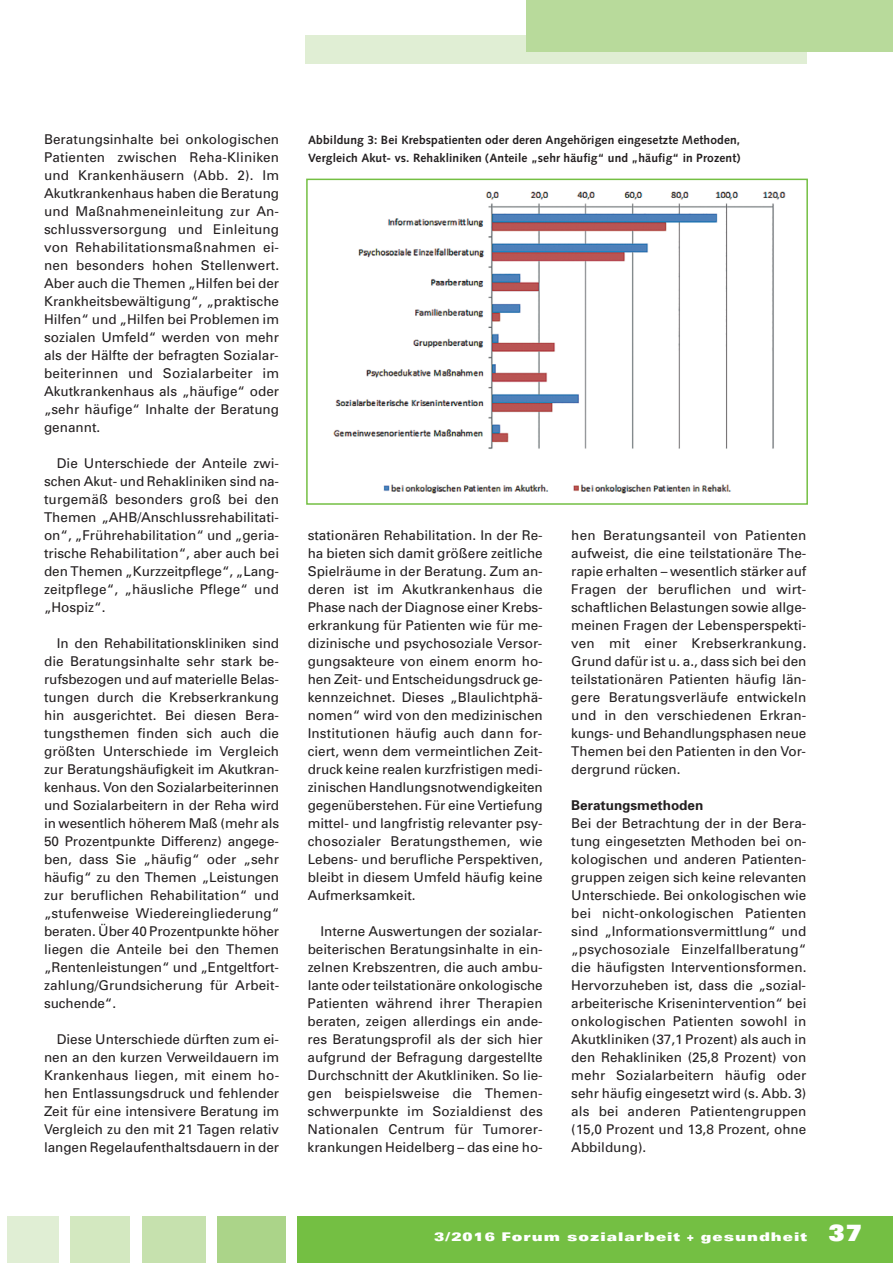
<style>
.page{position:relative;width:893px;height:1263px;background:#fff}
.page>*{position:absolute;margin:0;border:0;box-sizing:border-box;transform-origin:0 0}
.t1{font:13.5px/18px "Univers";color:#231f20;text-align:justify}
.t2{font:700 13.5px "Univers";color:#231f20}
.t3{font:700 12px/18px "Syntax";letter-spacing:.01em;color:#231f20}
.t4{font:900 expanded 12px "Univers";letter-spacing:.085em;color:#fff}
.s1{font-stretch:normal;font-size:22.5px}
</style>
<div class="page">
<div style="left:297px;top:1216px;width:596px;height:47px;background:#74bf43"></div>
<div style="left:217px;top:1216px;width:68px;height:47px;background:#abd489"></div>
<div style="left:142px;top:1216px;width:64px;height:47px;background:#c6e1ae"></div>
<div style="left:71px;top:1216px;width:59px;height:47px;background:#d3e8c0"></div>
<div style="left:8px;top:1216px;width:51px;height:47px;background:#e0eed4"></div>
<div style="left:305px;top:35px;width:502px;height:29px;background:#e0eed4"></div>
<div style="left:527px;top:0;width:366px;height:52px;background:#b8da9b"></div>
<img style="left:333px;top:191px;width:453px;height:303px">
<div style="left:306px;top:179px;width:502px;height:326px;border:2px solid #74bf43"></div>
<p class="t1" style="left:44px;top:131px;width:237px">Beratungsinhalte bei onkologischen Patienten zwischen Reha-Kliniken und Krankenhäusern (Abb. 2). Im Akutkrankenhaus haben die Beratung und Maßnahmeneinleitung zur An&shy;schlussversorgung und Einleitung von Rehabilitationsmaßnahmen ei&shy;nen besonders hohen Stellenwert.<br>Aber auch die Themen „Hilfen bei der Krankheitsbewältigung“, „praktische Hilfen“ und „Hilfen bei Problemen im sozialen Umfeld“ werden von mehr als der Hälfte der befragten Sozialar&shy;beiterinnen und Sozialarbeiter im Akutkrankenhaus als „häufige“ oder „sehr häufige“ Inhalte der Beratung genannt.</p>
<p class="t1" style="left:44px;top:455px;width:237px;text-indent:13px">Die Unterschiede der Anteile zwi&shy;schen Akut- und Rehakliniken sind na&shy;turgemäß besonders groß bei den Themen „AHB/Anschlussrehabilitati&shy;on“, „Frührehabilitation“ und „geria&shy;trische Rehabilitation“, aber auch bei den Themen „Kurzzeitpflege“, „Lang&shy;zeitpflege“, „häusliche Pflege“ und „Hospiz“.</p>
<p class="t1" style="left:44px;top:635px;width:237px;text-indent:13px">In den Rehabilitationskliniken sind die Beratungsinhalte sehr stark be&shy;rufsbezogen und auf materielle Belas&shy;tungen durch die Krebserkrankung hin ausgerichtet. Bei diesen Bera&shy;tungsthemen finden sich auch die größten Unterschiede im Vergleich zur Beratungshäufigkeit im Akutkran&shy;kenhaus. Von den Sozialarbeiterinnen und Sozialarbeitern in der Reha wird in wesentlich höherem Maß (mehr als 50 Prozentpunkte Differenz) angege&shy;ben, dass Sie „häufig“ oder „sehr häufig“ zu den Themen „Leistungen zur beruflichen Rehabilitation“ und „stufenweise Wiedereingliederung“ beraten. Über 40 Prozentpunkte höher liegen die Anteile bei den Themen „Rentenleistungen“ und „Entgeltfort&shy;zahlung/Grundsicherung für Arbeit&shy;suchende“.</p>
<p class="t1" style="left:44px;top:1031px;width:237px;text-indent:13px">Diese Unterschiede dürften zum ei&shy;nen an den kurzen Verweildauern im Krankenhaus liegen, mit einem ho&shy;hen Entlassungsdruck und fehlender Zeit für eine intensivere Beratung im Vergleich zu den mit 21 Tagen relativ langen Regelaufenthaltsdauern in der</p>
<p class="t3" style="left:308px;top:132px;width:434px">Abbildung 3: Bei Krebspatienten oder deren Angehörigen eingesetzte Methoden,<br>Vergleich Akut- vs. Rehakliniken (Anteile „sehr häufig“ und „häufig“ in Prozent)</p>
<p class="t1" style="left:308px;top:527px;width:237px">stationären Rehabilitation. In der Re&shy;ha bieten sich damit größere zeitliche Spielräume in der Beratung. Zum an&shy;deren ist im Akutkrankenhaus die Phase nach der Diagnose einer Krebs&shy;erkrankung für Patienten wie für me&shy;dizinische und psychosoziale Versor&shy;gungsakteure von einem enorm ho&shy;hen Zeit- und Entscheidungsdruck ge&shy;kennzeichnet. Dieses „Blaulichtphä&shy;nomen“ wird von den medizinischen Institutionen häufig auch dann for&shy;ciert, wenn dem vermeintlichen Zeit&shy;druck keine realen kurzfristigen medi&shy;zinischen Handlungsnotwendigkeiten gegenüberstehen. Für eine Vertiefung mittel- und langfristig relevanter psy&shy;chosozialer Beratungsthemen, wie Lebens- und berufliche Perspektiven, bleibt in diesem Umfeld häufig keine Aufmerksamkeit.</p>
<p class="t1" style="left:308px;top:923px;width:237px;text-indent:13px">Interne Auswertungen der sozialar&shy;beiterischen Beratungsinhalte in ein&shy;zelnen Krebszentren, die auch ambu&shy;lante oder teilstationäre onkologische Patienten während ihrer Therapien beraten, zeigen allerdings ein ande&shy;res Beratungsprofil als der sich hier aufgrund der Befragung dargestellte Durchschnitt der Akutkliniken. So lie&shy;gen beispielsweise die Themen&shy;schwerpunkte im Sozialdienst des Nationalen Centrum für Tumorer&shy;krankungen Heidelberg – das eine ho-</p>
<p class="t1" style="left:571px;top:527px;width:237px">hen Beratungsanteil von Patienten aufweist, die eine teilstationäre The&shy;rapie erhalten – wesentlich stärker auf Fragen der beruflichen und wirt&shy;schaftlichen Belastungen sowie allge&shy;meinen Fragen der Lebensperspekti&shy;ven mit einer Krebserkrankung.<br>Grund dafür ist u. a., dass sich bei den teilstationären Patienten häufig län&shy;gere Beratungsverläufe entwickeln und in den verschiedenen Erkran&shy;kungs- und Behandlungsphasen neue Themen bei den Patienten in den Vor&shy;dergrund rücken.</p>
<p class="t2" style="left:571px;top:800px;width:134px">Beratungsmethoden</p>
<p class="t1" style="left:571px;top:815px;width:237px">Bei der Betrachtung der in der Bera&shy;tung eingesetzten Methoden bei on&shy;kologischen und anderen Patienten&shy;gruppen zeigen sich keine relevanten Unterschiede. Bei onkologischen wie bei nicht-onkologischen Patienten sind „Informationsvermittlung“ und „psychosoziale Einzelfallberatung“ die häufigsten Interventionsformen.<br>Hervorzuheben ist, dass die „sozial&shy;arbeiterische Krisenintervention“ bei onkologischen Patienten sowohl in Akutkliniken (37,1 Prozent) als auch in den Rehakliniken (25,8 Prozent) von mehr Sozialarbeitern häufig oder sehr häufig eingesetzt wird (s. Abb. 3) als bei anderen Patientengruppen (15,0 Prozent und 13,8 Prozent, ohne Abbildung).</p>
<p class="t4" style="left:434px;top:1233px;width:430px">3/2016 Forum sozialarbeit + gesundheit <span class="s1">37</span></p>
</div>
